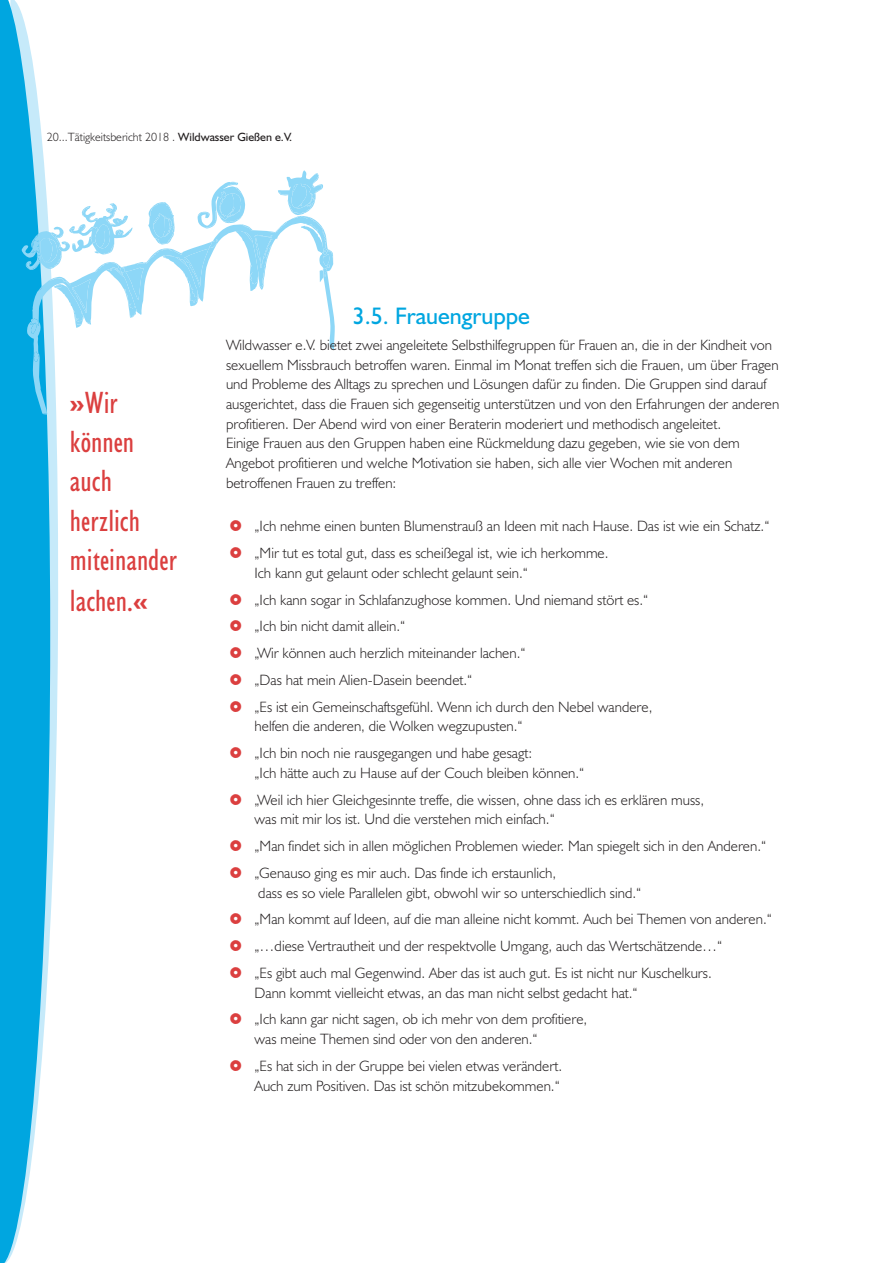
<style>
.page{position:relative;width:893px;height:1263px;background:#fff}
.page>*{position:absolute;margin:0;border:0;box-sizing:border-box;transform-origin:0 0}
.t1{font:condensed 31.05px/39.6px "Humanist 521 BT";color:#db3f3f}
.t2{font:24px "Humanist 521 BT";color:#00a6e0}
.t3{font:300 15px/26.8px "Humanist 521 BT";color:#231f20}
.t4{font:300 12px "Humanist 521 BT";color:#231f20}
.s1{font-weight:400}
.s2{font-weight:700}
</style>
<div class="page">
<svg style="left:50px;top:415px;width:8px;height:512px;fill:#c6eafa"></svg>
<svg style="left:0;top:0;width:50px;height:1263px;fill:#00a6e0"></svg>
<svg style="left:22px;top:170px;width:313px;height:245px"></svg>
<p class="t4" style="left:47px;top:132px;width:247px">20...Tätigkeitsbericht 2018 . <span class="s1">Wildwasser Gießen e.V.</span></p>
<h2 class="t2" style="left:353px;top:306px;width:179px">3.5. Frauengruppe</h2>
<h1 class="t1" style="left:70px;top:385px;width:109px"><span class="s2">»</span>Wir können auch herzlich miteinander lachen.<span class="s2">«</span></h1>
<p class="t3" style="left:226px;top:336px;width:555px;line-height:19.6px">Wildwasser e.V. bietet zwei angeleitete Selbsthilfegruppen für Frauen an, die in der Kindheit von sexuellem Missbrauch betroffen waren. Einmal im Monat treffen sich die Frauen, um über Fragen und Probleme des Alltags zu sprechen und Lösungen dafür zu finden. Die Gruppen sind darauf ausgerichtet, dass die Frauen sich gegenseitig unterstützen und von den Erfahrungen der anderen profitieren. Der Abend wird von einer Beraterin moderiert und methodisch angeleitet.<br>Einige Frauen aus den Gruppen haben eine Rückmeldung dazu gegeben, wie sie von dem Angebot profitieren und welche Motivation sie haben, sich alle vier Wochen mit anderen betroffenen Frauen zu treffen:</p>
<p class="t3" style="left:255px;top:514px;width:516px">„Ich nehme einen bunten Blumenstrauß an Ideen mit nach Hause. Das ist wie ein Schatz.“ „Mir tut es total gut, dass es scheißegal ist, wie ich herkomme.</p>
<p class="t3" style="left:255px;top:560px;width:399px">Ich kann gut gelaunt oder schlecht gelaunt sein.“<br>„Ich kann sogar in Schlafanzughose kommen. Und niemand stört es.“ „Ich bin nicht damit allein.“<br>„Wir können auch herzlich miteinander lachen.“<br>„Das hat mein Alien-Dasein beendet.“<br>„Es ist ein Gemeinschaftsgefühl. Wenn ich durch den Nebel wandere,</p>
<p class="t3" style="left:255px;top:714px;width:279px">helfen die anderen, die Wolken wegzupusten.“ „Ich bin noch nie rausgegangen und habe gesagt:</p>
<p class="t3" style="left:255px;top:760px;width:451px">„Ich hätte auch zu Hause auf der Couch bleiben können.“<br>„Weil ich hier Gleichgesinnte treffe, die wissen, ohne dass ich es erklären muss,</p>
<p class="t3" style="left:255px;top:807px;width:513px">was mit mir los ist. Und die verstehen mich einfach.“<br>„Man findet sich in allen möglichen Problemen wieder. Man spiegelt sich in den Anderen.“ „Genauso ging es mir auch. Das finde ich erstaunlich,</p>
<p class="t3" style="left:255px;top:880px;width:519px">dass es so viele Parallelen gibt, obwohl wir so unterschiedlich sind.“<br>„Man kommt auf Ideen, auf die man alleine nicht kommt. Auch bei Themen von anderen.“ „…diese Vertrautheit und der respektvolle Umgang, auch das Wertschätzende…“<br>„Es gibt auch mal Gegenwind. Aber das ist auch gut. Es ist nicht nur Kuschelkurs.</p>
<p class="t3" style="left:255px;top:980px;width:385px">Dann kommt vielleicht etwas, an das man nicht selbst gedacht hat.“ „Ich kann gar nicht sagen, ob ich mehr von dem profitiere,</p>
<p class="t3" style="left:255px;top:1027px;width:309px">was meine Themen sind oder von den anderen.“<br>„Es hat sich in der Gruppe bei vielen etwas verändert.</p>
<p class="t3" style="left:255px;top:1073px;width:307px">Auch zum Positiven. Das ist schön mitzubekommen.“</p>
</div>
